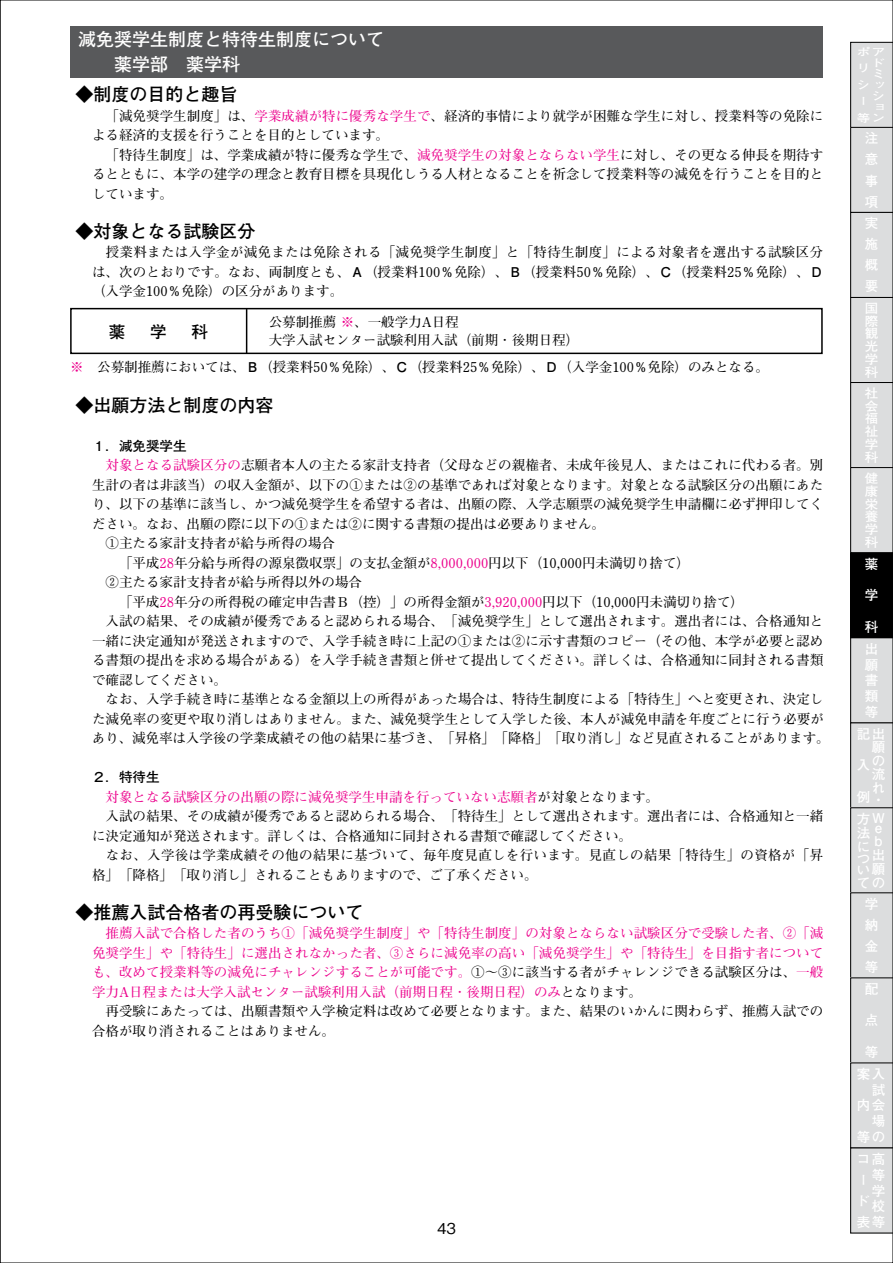
<style>
.page{position:relative;width:893px;height:1263px;background:#fff}
.page>*{position:absolute;margin:0;border:0;box-sizing:border-box;transform-origin:0 0}
.t1{font:700 18px "Futo Go B101 Pro";color:#000}
.t2{font:700 18px/25.5px "Futo Go B101 Pro";color:#fff}
.t3{font:700 16.5px "Futo Go B101 Pro";color:#000}
.t4{font:500 15px "Gothic BBB Pro";color:#000}
.t5{font:700 13.5px/19.5px "Futo Min A101 Pro";letter-spacing:.005em;color:#000}
.t6{font:700 13.5px/19.5px "Futo Min A101 Pro";letter-spacing:.005em;color:#ec008c}
.t7{font:13.5px/21px "Futo Go B101 Pro Bold 90 pv RKSJ V";color:#fff;text-align:justify}
.t8{font:700 13.5px "Futo Go B101 Pro";color:#000}
.t9{font:12.75px/12.8px "Futo Go B101 Pro Bold 90 pv RKSJ V";color:#fff;text-align:justify;scale:1.06 1}
.t10{font:10.8px/16.5px "Futo Go B101 Pro Bold 90 pv RKSJ V";color:#fff;scale:1.25 1}
.s1{color:#ec008c}
.s2{font-family:"Futo Go B101 Pro"}
.s3{color:#000}
</style>
<div class="page">
<svg style="left:850px;top:42px;width:41px;height:1191px;background:#c4c5c6"></svg>
<div style="left:71px;top:26px;width:752px;height:51px;background:#58595b"></div>
<div style="left:70px;top:308px;width:753px;height:46px;border:2px solid #000"></div>
<hr style="left:246px;top:309px;width:1px;height:44px;background:#000">
<h1 class="t2" style="left:78px;top:24px;width:307px">減免奨学生制度と特待生制度について　　薬学部　薬学科</h1>
<h1 class="t1" style="left:76px;top:80px;width:163px">◆制度の目的と趣旨</h1>
<p class="t5" style="left:92px;top:104px;width:733px">　「減免奨学生制度」は、<span class="s1">学業成績が特に優秀な学生で</span>、経済的事情により就学が困難な学生に対し、授業料等の免除による経済的支援を行うことを目的としています。<br>　「特待生制度」は、学業成績が特に優秀な学生で、<span class="s1">減免奨学生の対象とならない学生</span>に対し、その更なる伸長を期待するとともに、本学の建学の理念と教育目標を具現化しうる人材となることを祈念して授業料等の減免を行うことを目的としています。</p>
<h1 class="t1" style="left:76px;top:217px;width:181px">◆対象となる試験区分</h1>
<p class="t5" style="left:92px;top:241px;width:733px;text-align:justify">　授業料または入学金が減免または免除される「減免奨学生制度」と「特待生制度」による対象者を選出する試験区分は、次のとおりです。なお、両制度とも、<span class="s2">Ａ</span>（授業料100％免除）、<span class="s2">Ｂ</span>（授業料50％免除）、<span class="s2">Ｃ</span>（授業料25％免除）、<span class="s2">Ｄ</span>（入学金100％免除）の区分があります。</p>
<p class="t3" style="left:109px;top:318px;width:18px">薬</p>
<p class="t3" style="left:150px;top:318px;width:18px">学</p>
<p class="t3" style="left:192px;top:318px;width:18px">科</p>
<p class="t5" style="left:269px;top:310px;width:191px">公募制推薦 <span class="s1">※</span>、一般学力A日程</p>
<p class="t5" style="left:269px;top:328px;width:312px">大学入試センター試験利用入試（前期・後期日程）</p>
<p class="t5" style="left:70px;top:355px;width:700px"><span class="s1">※　</span>公募制推薦においては、<span class="s2">Ｂ</span>（授業料50％免除）、<span class="s2">Ｃ</span>（授業料25％免除）、<span class="s2">Ｄ</span>（入学金100％免除）のみとなる。</p>
<h1 class="t1" style="left:76px;top:391px;width:200px">◆出願方法と制度の内容</h1>
<p class="t8" style="left:92px;top:435px;width:96px">１．減免奨学生</p>
<p class="t5" style="left:92px;top:454px;width:739px;text-indent:14px"><span class="s1">対象となる試験区分の</span>志願者本人の主たる家計支持者（父母などの親権者、未成年後見人、またはこれに代わる者。別生計の者は非該当）の収入金額が、以下の①または②の基準であれば対象となります。対象となる試験区分の出願にあたり、以下の基準に該当し、かつ減免奨学生を希望する者は、出願の際、入学志願票の減免奨学生申請欄に必ず押印してください。なお、出願の際に以下の①または②に関する書類の提出は必要ありません。<br>　①主たる家計支持者が給与所得の場合<br>　　「平成<span class="s1">28</span>年分給与所得の源泉徴収票」の支払金額が<span class="s1">8,000,000</span>円以下（10,000円未満切り捨て）<br>　②主たる家計支持者が給与所得以外の場合<br>　　「平成<span class="s1">28</span>年分の所得税の確定申告書Ｂ（控）」の所得金額が<span class="s1">3,920,000</span>円以下（10,000円未満切り捨て）<br>　入試の結果、その成績が優秀であると認められる場合、「減免奨学生」として選出されます。選出者には、合格通知と一緒に決定通知が発送されますので、入学手続き時に上記の①または②に示す書類のコピー（その他、本学が必要と認める書類の提出を求める場合がある）を入学手続き書類と併せて提出してください。詳しくは、合格通知に同封される書類で確認してください。<br>　なお、入学手続き時に基準となる金額以上の所得があった場合は、特待生制度による「特待生」へと変更され、決定した減免率の変更や取り消しはありません。また、減免奨学生として入学した後、本人が減免申請を年度ごとに行う必要があり、減免率は入学後の学業成績その他の結果に基づき、「昇格」「降格」「取り消し」など見直されることがあります。</p>
<p class="t8" style="left:92px;top:766px;width:69px">２．特待生</p>
<p class="t5" style="left:92px;top:785px;width:733px;text-indent:14px"><span class="s1">対象となる試験区分の出願の際に減免奨学生申請を行っていない志願者</span>が対象となります。<br>　入試の結果、その成績が優秀であると認められる場合、「特待生」として選出されます。選出者には、合格通知と一緒に決定通知が発送されます。詳しくは、合格通知に同封される書類で確認してください。<br>　なお、入学後は学業成績その他の結果に基づいて、毎年度見直しを行います。見直しの結果「特待生」の資格が「昇格」「降格」「取り消し」されることもありますので、ご了承ください。</p>
<h1 class="t1" style="left:76px;top:898px;width:290px">◆推薦入試合格者の再受験について</h1>
<p class="t6" style="left:92px;top:922px;width:733px">　推薦入試で合格した者のうち①「減免奨学生制度」や「特待生制度」の対象とならない試験区分で受験した者、②「減免奨学生」や「特待生」に選出されなかった者、③さらに減免率の高い「減免奨学生」や「特待生」を目指す者についても、改めて授業料等の減免にチャレンジすることが可能です。<span class="s3">①～③に該当する者がチャレンジできる試験区分は、</span>一般学力A日程または大学入試センター試験利用入試（前期日程・後期日程）のみ<span class="s3">となります。<br>　再受験にあたっては、出願書類や入学検定料は改めて必要となります。また、結果のいかんに関わらず、推薦入試での合格が取り消されることはありません。</span></p>
<p class="t4" style="left:437px;top:1216px;width:20px">43</p>
<p class="t10" style="left:857px;top:42px;width:24px">ポアリ<br>シッー<br>等ン</p>
<p class="t10" style="left:872px;top:56px;width:12px;line-height:10.9px">ドミ</p>
<p class="t10" style="left:872px;top:89px;width:11px;line-height:10.9px">ショ</p>
<p class="t7" style="left:865px;top:126px;width:15px">注意事項</p>
<p class="t7" style="left:865px;top:211px;width:15px">実施概要</p>
<p class="t9" style="left:865px;top:300px;width:14px">国際観光学科</p>
<p class="t9" style="left:865px;top:385px;width:14px">社会福祉学科</p>
<p class="t9" style="left:865px;top:470px;width:14px">健康栄養学科</p>
<p class="t7" style="left:865px;top:551px;width:14px">薬</p>
<p class="t7" style="left:865px;top:583px;width:14px">学</p>
<p class="t7" style="left:865px;top:614px;width:15px;line-height:22px">科出</p>
<p class="t7" style="left:865px;top:655px;width:15px;line-height:15.8px">願書類等</p>
<p class="t7" style="left:857px;top:721px;width:29px">記出</p>
<p class="t7" style="left:857px;top:753px;width:14px">入</p>
<p class="t7" style="left:857px;top:784px;width:14px">例</p>
<p class="t7" style="left:872px;top:739px;width:15px;line-height:13.2px">願の流れ・</p>
<p class="t7" style="left:857px;top:809px;width:29px;line-height:15px">方Ｗ法</p>
<p class="t7" style="left:857px;top:839px;width:29px;line-height:11.2px;text-align:left">につい願</p>
<p class="t7" style="left:857px;top:870px;width:29px">ての</p>
<p class="t7" style="left:872px;top:819px;width:14px;line-height:13.4px;text-align:left">ｅｂ出</p>
<p class="t7" style="left:865px;top:891px;width:15px">学納金等配</p>
<p class="t7" style="left:865px;top:1008px;width:14px">点</p>
<p class="t7" style="left:865px;top:1039px;width:14px">等</p>
<p class="t7" style="left:857px;top:1061px;width:29px">案入</p>
<p class="t7" style="left:857px;top:1093px;width:30px">内会</p>
<p class="t7" style="left:857px;top:1125px;width:29px">等の</p>
<p class="t7" style="left:872px;top:1077px;width:15px">試</p>
<p class="t7" style="left:872px;top:1109px;width:14px">場</p>
<p class="t7" style="left:857px;top:1146px;width:29px;text-align:left">コ高ー<br>ド表等</p>
<p class="t7" style="left:872px;top:1165px;width:14px;line-height:15.8px">等学校</p>
</div>
